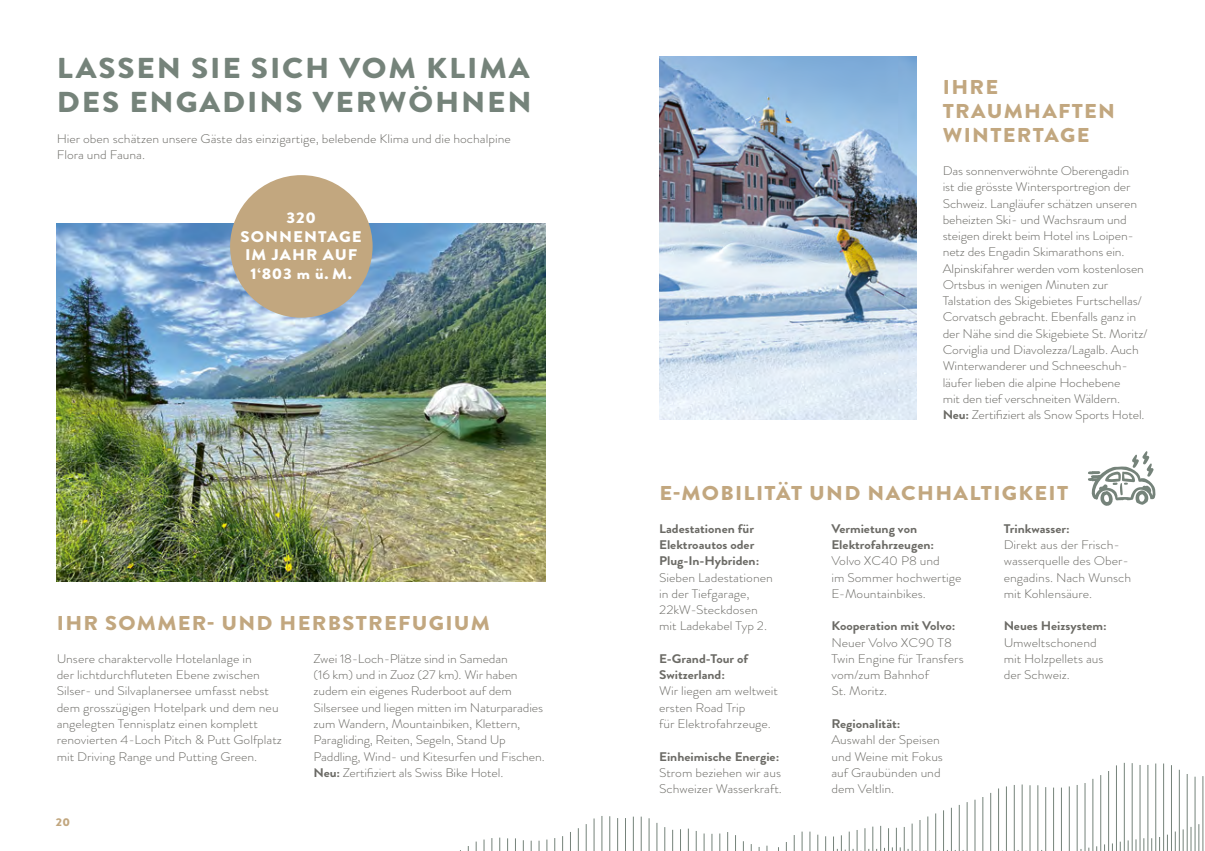
<style>
.page{position:relative;width:1205px;height:851px;background:#fff}
.page>*{position:absolute;margin:0;border:0;box-sizing:border-box;transform-origin:0 0}
.t1{font:900 28.75px/34.5px "Brandon Grotesque";letter-spacing:.06em;color:#75837a;scale:1.09 1}
.t2{font:900 20px/24px "Brandon Grotesque";letter-spacing:.06em;color:#c2a77f;scale:1.09 1}
.t3{font:900 15.38px/18.5px "Brandon Grotesque";letter-spacing:.06em;color:#fff;text-align:center;scale:1.09 1}
.t4{font:300 12.5px/16.2px "Brandon Grotesque";letter-spacing:-.01em;color:#6b6a65;scale:1.09 1}
.t5{font:700 12.5px/16.2px "Brandon Grotesque";color:#6b6a65;scale:1.09 1}
.t6{font:900 11.25px "Brandon Grotesque";color:#c2a77f;scale:1.09 1}
.s1{font-weight:700}
</style>
<div class="page">
<img style="left:57px;top:224px;width:489px;height:357px">
<img style="left:659px;top:57px;width:257px;height:362px">
<div style="left:230px;top:175px;width:143px;height:142px;background:#c2a77f;border-radius:50%"></div>
<hr style="left:1204px;top:775px;width:1px;height:75px;background:#75837a">
<hr style="left:1202px;top:776px;width:1px;height:74px;background:#75837a">
<hr style="left:1194px;top:776px;width:1px;height:74px;background:#75837a">
<hr style="left:1186px;top:773px;width:1px;height:77px;background:#75837a">
<hr style="left:1179px;top:769px;width:1px;height:81px;background:#75837a">
<hr style="left:1171px;top:765px;width:1px;height:85px;background:#75837a">
<hr style="left:1163px;top:763px;width:1px;height:87px;background:#75837a">
<hr style="left:1155px;top:763px;width:1px;height:87px;background:#75837a">
<hr style="left:1147px;top:764px;width:1px;height:86px;background:#75837a">
<hr style="left:1139px;top:764px;width:1px;height:86px;background:#75837a">
<hr style="left:1131px;top:763px;width:1px;height:87px;background:#75837a">
<hr style="left:1124px;top:762px;width:1px;height:88px;background:#75837a">
<hr style="left:1116px;top:765px;width:1px;height:85px;background:#75837a">
<hr style="left:1108px;top:770px;width:1px;height:80px;background:#75837a">
<hr style="left:1100px;top:775px;width:1px;height:75px;background:#75837a">
<hr style="left:1092px;top:778px;width:1px;height:72px;background:#75837a">
<hr style="left:1084px;top:782px;width:1px;height:68px;background:#75837a">
<hr style="left:1076px;top:784px;width:1px;height:66px;background:#75837a">
<hr style="left:1069px;top:786px;width:1px;height:64px;background:#75837a">
<hr style="left:1061px;top:787px;width:1px;height:63px;background:#75837a">
<hr style="left:1053px;top:787px;width:1px;height:63px;background:#75837a">
<hr style="left:1045px;top:787px;width:1px;height:63px;background:#75837a">
<hr style="left:1037px;top:785px;width:1px;height:65px;background:#75837a">
<hr style="left:1029px;top:785px;width:1px;height:65px;background:#75837a">
<hr style="left:1021px;top:784px;width:1px;height:66px;background:#75837a">
<hr style="left:1014px;top:784px;width:1px;height:66px;background:#75837a">
<hr style="left:1006px;top:786px;width:1px;height:64px;background:#75837a">
<hr style="left:998px;top:788px;width:1px;height:62px;background:#75837a">
<hr style="left:990px;top:792px;width:1px;height:58px;background:#75837a">
<hr style="left:982px;top:796px;width:1px;height:54px;background:#75837a">
<hr style="left:974px;top:799px;width:1px;height:51px;background:#75837a">
<hr style="left:966px;top:802px;width:1px;height:48px;background:#75837a">
<hr style="left:959px;top:804px;width:1px;height:46px;background:#75837a">
<hr style="left:951px;top:807px;width:1px;height:43px;background:#75837a">
<hr style="left:943px;top:810px;width:1px;height:40px;background:#75837a">
<hr style="left:935px;top:813px;width:1px;height:37px;background:#75837a">
<hr style="left:927px;top:816px;width:1px;height:34px;background:#75837a">
<hr style="left:919px;top:819px;width:1px;height:31px;background:#75837a">
<hr style="left:640px;top:743px;width:1px;height:107px;background:#75837a">
<hr style="left:648px;top:818px;width:1px;height:32px;background:#75837a">
<hr style="left:641px;top:816px;width:1px;height:34px;background:#75837a">
<hr style="left:633px;top:816px;width:1px;height:34px;background:#75837a">
<hr style="left:625px;top:817px;width:1px;height:33px;background:#75837a">
<hr style="left:617px;top:817px;width:1px;height:33px;background:#75837a">
<hr style="left:609px;top:816px;width:1px;height:34px;background:#75837a">
<hr style="left:601px;top:815px;width:1px;height:35px;background:#75837a">
<hr style="left:593px;top:818px;width:1px;height:32px;background:#75837a">
<hr style="left:118px;top:796px;width:1px;height:54px;background:#75837a">
<svg style="left:640px;top:821px;width:565px;height:30px"></svg>
<svg style="left:118px;top:822px;width:469px;height:29px"></svg>
<svg style="left:1088px;top:451px;width:67px;height:54px"></svg>
<h1 class="t1" style="left:57px;top:51px;width:437px">LASSEN SIE SICH VOM KLIMA<br>DES ENGADINS VERWÖHNEN</h1>
<p class="t4" style="left:57px;top:130px;width:418px">Hier oben schätzen unsere Gäste das einzigartige, belebende Klima und die hochalpine<br>Flora und Fauna.</p>
<p class="t3" style="left:241px;top:209px;width:113px">320<br>SONNENTAGE<br>IM JAHR AUF<br>1‘803 m ü. M.</p>
<h2 class="t2" style="left:57px;top:611px;width:399px">IHR SOMMER- UND HERBSTREFUGIUM</h2>
<p class="t4" style="left:57px;top:650px;width:208px">Unsere charaktervolle Hotelanlage in<br>der lichtdurchfluteten Ebene zwischen Silser- und Silvaplanersee umfasst nebst dem grosszügigen Hotelpark und dem neu angelegten Tennisplatz einen komplett renovierten 4-Loch Pitch &amp; Putt Golfplatz mit Driving Range und Putting Green.</p>
<p class="t4" style="left:314px;top:650px;width:213px">Zwei 18-Loch-Plätze sind in Samedan<br>(16 km) und in Zuoz (27 km). Wir haben zudem ein eigenes Ruderboot auf dem Silsersee und liegen mitten im Naturparadies zum Wandern, Mountainbiken, Klettern, Paragliding, Reiten, Segeln, Stand Up Paddling, Wind- und Kitesurfen und Fischen.<br><span class="s1">Neu:</span> Zertifiziert als Swiss Bike Hotel.</p>
<p class="t6" style="left:56px;top:813px;width:15px">20</p>
<h2 class="t2" style="left:943px;top:75px;width:159px">IHRE<br>TRAUMHAFTEN<br>WINTERTAGE</h2>
<p class="t4" style="left:943px;top:163px;width:190px">Das sonnenverwöhnte Oberengadin<br>ist die grösste Wintersportregion der Schweiz. Langläufer schätzen unseren beheizten Ski- und Wachsraum und steigen direkt beim Hotel ins Loipen&shy;netz des Engadin Skimarathons ein.<br>Alpinskifahrer werden vom kostenlosen Ortsbus in wenigen Minuten zur Talstation des Skigebietes Furtschellas/ Corvatsch gebracht. Ebenfalls ganz in der Nähe sind die Skigebiete St. Moritz/ Corviglia und Diavolezza/Lagalb. Auch Winterwanderer und Schneeschuh&shy;läufer lieben die alpine Hochebene<br>mit den tief verschneiten Wäldern.<br><span class="s1">Neu:</span> Zertifiziert als Snow Sports Hotel.</p>
<h2 class="t2" style="left:659px;top:481px;width:377px">E-MOBILITÄT UND NACHHALTIGKEIT</h2>
<p class="t5" style="left:659px;top:520px;width:93px">Ladestationen für<br>Elektroautos oder<br>Plug-In-Hybriden:</p>
<p class="t4" style="left:659px;top:569px;width:106px">Sieben Ladestationen in der Tiefgarage,<br>22kW-Steckdosen mit Ladekabel Typ 2.</p>
<p class="t5" style="left:659px;top:650px;width:83px">E-Grand-Tour of<br>Switzerland:</p>
<p class="t4" style="left:659px;top:683px;width:111px">Wir liegen am weltweit ersten Road Trip<br>für Elektrofahrzeuge.</p>
<p class="t5" style="left:659px;top:748px;width:112px">Einheimische Energie:</p>
<p class="t4" style="left:659px;top:764px;width:114px">Strom beziehen wir aus<br>Schweizer Wasserkraft.</p>
<p class="t5" style="left:831px;top:520px;width:96px">Vermietung von<br>Elektrofahrzeugen:</p>
<p class="t4" style="left:831px;top:553px;width:121px">Volvo XC40 P8 und<br>im Sommer hochwertige<br>E-Mountainbikes.</p>
<p class="t5" style="left:831px;top:618px;width:115px">Kooperation mit Volvo:</p>
<p class="t4" style="left:831px;top:634px;width:123px">Neuer Volvo XC90 T8<br>Twin Engine für Transfers vom/zum Bahnhof<br>St. Moritz.</p>
<p class="t5" style="left:831px;top:715px;width:65px">Regionalität:</p>
<p class="t4" style="left:831px;top:731px;width:104px">Auswahl der Speisen und Weine mit Fokus auf Graubünden und dem Veltlin.</p>
<p class="t5" style="left:1004px;top:520px;width:62px">Trinkwasser:</p>
<p class="t4" style="left:1004px;top:536px;width:118px">Direkt aus der Frisch&shy;wasserquelle des Ober&shy;engadins. Nach Wunsch mit Kohlensäure.</p>
<p class="t5" style="left:1004px;top:618px;width:96px">Neues Heizsystem:</p>
<p class="t4" style="left:1004px;top:634px;width:93px">Umweltschonend mit Holzpellets aus der Schweiz.</p>
</div>
